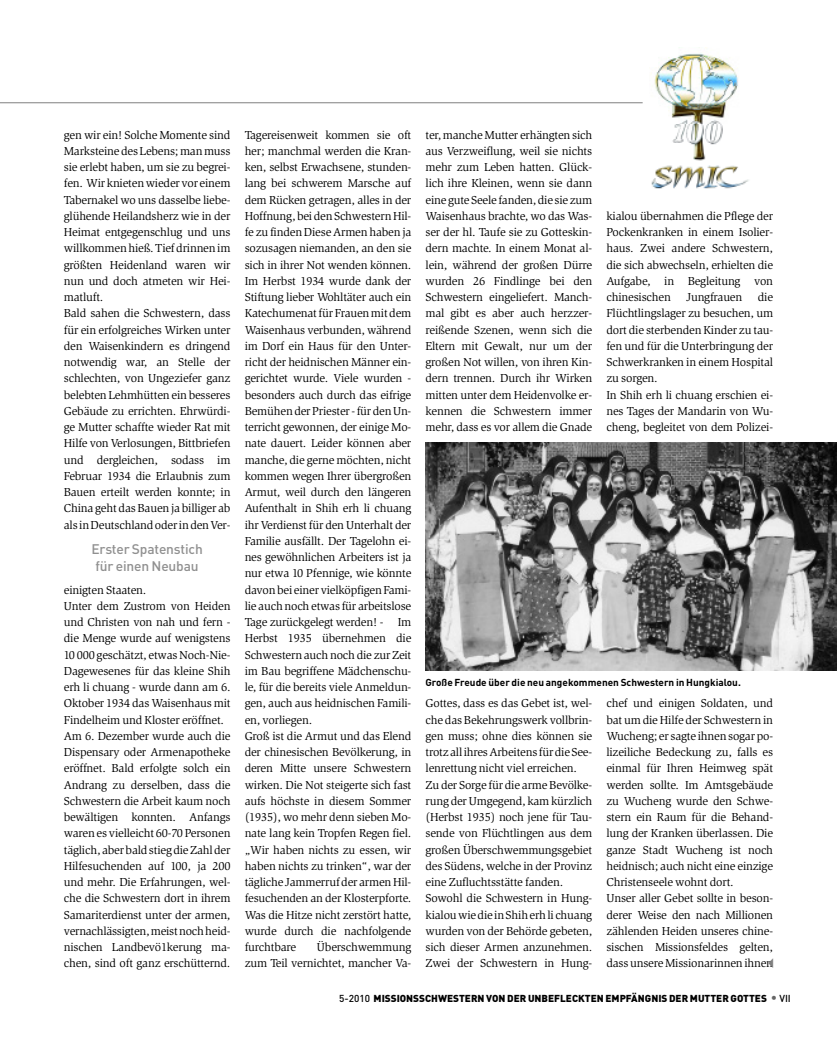
<style>
.page{position:relative;width:837px;height:1049px;background:#fff}
.page>*{position:absolute;margin:0;border:0;box-sizing:border-box;transform-origin:0 0}
.t1{font:500 13.75px/16.2px "DIN Pro";letter-spacing:-.01em;color:#909090;text-align:center}
.t2{font:11.88px/16.2px "Slimbach Std";letter-spacing:-.015em;color:#000}
.t3{font:900 10px "DIN Pro";color:#000}
.t4{font:700 10px "DIN Pro";color:#000}
.s1{font-weight:500}
.s2{font-weight:500;font-size:12.5px;color:#666}
</style>
<div class="page">
<img style="left:651px;top:47px;width:98px;height:142px">
<hr style="left:0;top:102px;width:642px;height:1px;background:#808080">
<img style="left:425px;top:443px;width:411px;height:227px">
<p class="t2" style="left:64px;top:127px;width:168px">gen wir ein! Solche Momente sind<br>MarksteinedesLebens;manmuss sie erlebt haben, um sie zu begrei&shy;fen. Wirknietenwiedervor einem<br>Tabernakel wo uns dasselbe liebe&shy;glühende Heilandsherz wie in der<br>Heimat entgegenschlug und uns willkommenhieß.Tiefdrinnenim größten Heidenland waren wir nun und doch atmeten wir Hei&shy;matluft.<br>Bald sahen die Schwestern, dass für ein erfolgreiches Wirken unter den Waisenkindern es dringend notwendig war, an Stelle der schlechten, von Ungeziefer ganz belebten Lehmhütten ein besseres<br>Gebäude zu errichten. Ehrwürdi&shy;ge Mutter schaffte wieder Rat mit<br>Hilfe von Verlosungen, Bittbriefen und dergleichen, sodass im<br>Februar 1934 die Erlaubnis zum<br>Bauen erteilt werden konnte; in<br>China geht das Bauen ja billiger ab als inDeutschlandoderindenVer-</p>
<p class="t1" style="left:91px;top:541px;width:113px">Erster Spatenstich für einen Neubau</p>
<p class="t2" style="left:64px;top:582px;width:168px">einigten Staaten.<br>Unter dem Zustrom von Heiden und Christen von nah und fern - die Menge wurde auf wenigstens<br>10 000 geschätzt, etwas Noch-Nie-<br>Dagewesenes für das kleine Shih erh li chuang - wurde dann am 6.<br>Oktober 1934 das Waisenhaus mit<br>Findelheim und Kloster eröffnet.<br>Am 6. Dezember wurde auch die<br>Dispensary oder Armenapotheke eröffnet. Bald erfolgte solch ein<br>Andrang zu derselben, dass die<br>Schwestern die Arbeit kaum noch bewältigen konnten. Anfangs warenes vielleicht 60-70Personen täglich,aberbaldstiegdieZahlder<br>Hilfesuchenden auf 100, ja 200 und mehr. Die Erfahrungen, wel&shy;che die Schwestern dort in ihrem<br>Samariterdienst unter der armen, vernachlässigten,meistnochheid&shy;nischen Landbevö1kerung ma&shy;chen, sind oft ganz erschütternd.</p>
<p class="t2" style="left:244px;top:127px;width:168px">Tagereisenweit kommen sie oft her; manchmal werden die Kran&shy;ken, selbst Erwachsene, stunden&shy;lang bei schwerem Marsche auf dem Rücken getragen, alles in der<br>Hoffnung,beidenSchwesternHil&shy;fe zu finden Diese Armen haben ja sozusagen niemanden, an den sie sich in ihrer Not wenden können.<br>Im Herbst 1934 wurde dank der<br>Stiftung lieber Wohltäter auch ein<br>KatechumenatfürFrauenmitdem<br>Waisenhaus verbunden, während im Dorf ein Haus für den Unter&shy;richt der heidnischen Männer ein&shy;gerichtet wurde. Viele wurden - besonders auch durch das eifrige<br>BemühenderPriester-fürdenUn&shy;terricht gewonnen, der einige Mo&shy;nate dauert. Leider können aber manche, die gerne möchten, nicht kommen wegen Ihrer übergroßen<br>Armut, weil durch den längeren<br>Aufenthalt in Shih erh li chuang ihr Verdienst für den Unterhalt der<br>Familie ausfällt. Der Tagelohn ei&shy;nes gewöhnlichen Arbeiters ist ja nur etwa 10 Pfennige, wie könnte davonbei einervielköpfigenFami&shy;lie auch noch etwas für arbeitslose<br>Tage zurückgelegt werden! - Im<br>Herbst 1935 übernehmen die<br>Schwestern auch noch die zur Zeit im Bau begriffene Mädchenschu&shy;le, für die bereits viele Anmeldun&shy;gen, auch aus heidnischen Famili&shy;en, vorliegen.<br>Groß ist die Armut und das Elend der chinesischen Bevölkerung, in deren Mitte unsere Schwestern wirken. Die Not steigerte sich fast aufs höchste in diesem Sommer (1935), wo mehr denn sieben Mo&shy;nate lang kein Tropfen Regen fiel. „Wir haben nichts zu essen, wir haben nichts zu trinken“, war der tägliche Jammerrufder armenHil&shy;fesuchenden an der Klosterpforte.<br>Was die Hitze nicht zerstört hatte, wurde durch die nachfolgende furchtbare</p>
<p class="t2" style="left:425px;top:127px;width:168px;text-align:justify">ter, manche Mutter erhängten sich aus Verzweiflung, weil sie nichts mehr zum Leben hatten. Glück&shy;lich ihre Kleinen, wenn sie dann eineguteSeele fanden,die siezum Waisenhaus brachte, wo das Was&shy;ser der hl. Taufe sie zu Gotteskin&shy;dern machte. In einem Monat al&shy;lein, während der großen Dürre wurden 26 Findlinge bei den Schwestern eingeliefert. Manch&shy;mal gibt es aber auch herzzer&shy;reißende Szenen, wenn sich die Eltern mit Gewalt, nur um der großen Not willen, von ihren Kin&shy;dern trennen. Durch ihr Wirken mitten unter dem Heidenvolke er&shy;kennen die Schwestern immer mehr, dass es vor allem die Gnade</p>
<p class="t2" style="left:606px;top:209px;width:168px;text-align:justify">kialou übernahmen die Pflege der Pockenkranken in einem Isolier&shy;haus. Zwei andere Schwestern, die sich abwechseln, erhielten die Aufgabe, in Begleitung von chinesischen</p>
<p class="t2" style="left:686px;top:290px;width:57px">Jungfrauen</p>
<p class="t2" style="left:606px;top:290px;width:168px;text-indent:151px">die<br>Flüchtlingslager zu besuchen, um dort die sterbenden Kinder zu tau&shy;fen und für die Unterbringung der<br>Schwerkranken in einem Hospital zu sorgen.<br>In Shih erh li chuang erschien ei&shy;nes Tages der Mandarin von Wu&shy;cheng, begleitet von dem Polizei-</p>
<p class="t4" style="left:425px;top:677px;width:317px">Große Freude über die neu angekommenen Schwestern in Hungkialou.</p>
<p class="t2" style="left:606px;top:696px;width:168px">chef und einigen Soldaten, und bat um die Hilfe der Schwestern in<br>Wucheng; er sagte ihnensogarpo&shy;lizeiliche Bedeckung zu, falls es einmal für Ihren Heimweg spät werden sollte. Im Amtsgebäude zu Wucheng wurde den Schwe&shy;stern ein Raum für die Behand&shy;lung der Kranken überlassen. Die ganze Stadt Wucheng ist noch heidnisch; auch nicht eine einzige<br>Christenseele wohnt dort.<br>Unser aller Gebet sollte in beson&shy;derer Weise den nach Millionen zählenden Heiden unseres chine&shy;sischen Missionsfeldes gelten, dassunsereMissionarinnenihnen</p>
<p class="t3" style="left:339px;top:992px;width:453px"><span class="s1">5-2010</span> MISSIONSSCHWESTERN VON DER UNBEFLECKTEN EMPFÄNGNIS DER MUTTER GOTTES <span class="s2">•</span> <span class="s1">VII</span></p>
<p class="t2" style="left:425px;top:696px;width:168px">Gottes, dass es das Gebet ist, wel&shy;che das Bekehrungswerk vollbrin&shy;gen muss; ohne dies können sie trotzallihresArbeitens fürdieSee&shy;lenrettung nicht viel erreichen.<br>Zu der Sorge für die arme Bevölke&shy;rung der Umgegend, kam kürzlich (Herbst 1935) noch jene für Tau&shy;sende von Flüchtlingen aus dem großen Überschwemmungsgebiet des Südens, welche in der Provinz eine Zufluchtsstätte fanden.<br>Sowohl die Schwestern in Hung&shy;kialouwiedieinShiherhli chuang wurden von der Behörde gebeten, sich dieser Armen anzunehmen.<br>Zwei der Schwestern in Hung-</p>
<p class="t2" style="left:244px;top:940px;width:168px;text-align:right">Überschwemmung<br>zum Teil vernichtet, mancher Va-</p>
</div>
